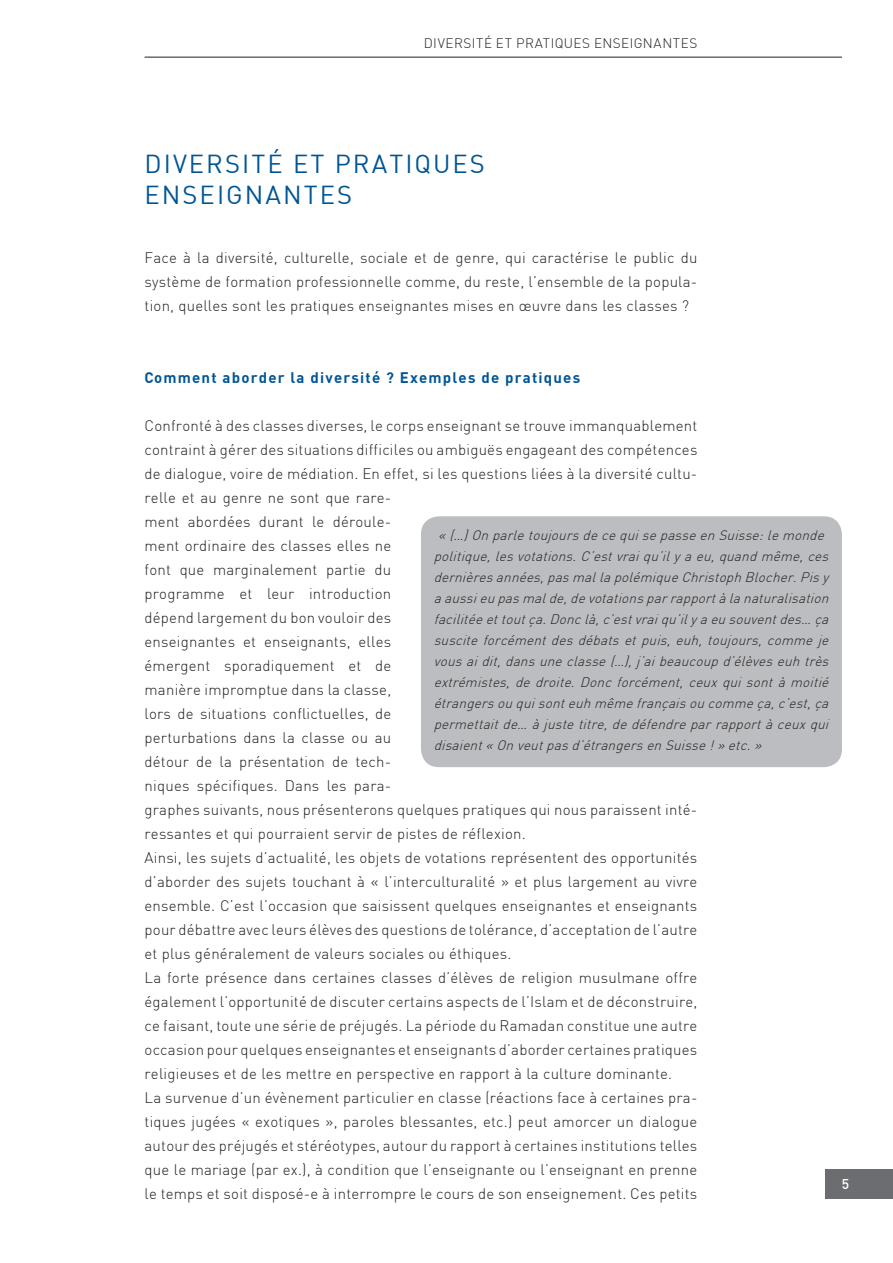
<style>
.page{position:relative;width:893px;height:1263px;background:#fff}
.page>*{position:absolute;margin:0;border:0;box-sizing:border-box;transform-origin:0 0}
.t1{font:25.5px/31.5px "DIN";letter-spacing:.08em;color:#005595}
.t2{font:300 15px/24px "DIN";letter-spacing:.015em;color:#231f20;text-align:justify}
.t3{font:700 15px "DIN";letter-spacing:.08em;color:#005595}
.t4{font:500 13.8px "DIN";color:#fff}
.t5{font:italic 300 13.5px/21px "DIN";letter-spacing:.015em;color:#231f20}
.t6{font:300 13.5px "DIN";letter-spacing:.04em;color:#231f20}
</style>
<div class="page">
<div style="left:825px;top:1169px;width:68px;height:30px;background:#6c6d70"></div>
<hr style="left:145px;top:57px;width:697px;height:1px;background:#231f20">
<div style="left:421px;top:516px;width:421px;height:251px;background:#bcbdc0;border-radius:18px"></div>
<p class="t6" style="left:424px;top:35px;width:275px">Diversité et pratiques enseignantes</p>
<h1 class="t1" style="left:145px;top:148px;width:342px">D IVERSITÉ ET PRATIQUES<br>ENSEIGNANTES</h1>
<p class="t2" style="left:145px;top:246px;width:554px">Face à la diversité, culturelle, sociale et de genre, qui caractérise le public du système de formation professionnelle comme, du reste, l’ensemble de la popula&shy;tion, quelles sont les pratiques enseignantes mises en œuvre dans les classes ?</p>
<p class="t3" style="left:145px;top:368px;width:437px">Comment aborder la diversité ? Exemples de pratiques</p>
<p class="t2" style="left:145px;top:414px;width:554px;text-align:left">Confronté à des classes diverses, le corps enseignant se trouve immanquablement contraint à gérer des situations difficiles ou ambiguës engageant des compétences de dialogue, voire de médiation. En effet, si les questions liées à la diversité cultu&shy;relle et au genre ne sont que rare-<br>ment abordées durant le déroule-<br>ment ordinaire des classes elles ne<br>font que marginalement partie du<br>programme et leur introduction<br>dépend largement du bon vouloir des<br>enseignantes et enseignants, elles<br>émergent sporadiquement et de<br>manière impromptue dans la classe,<br>lors de situations conflictuelles, de<br>perturbations dans la classe ou au<br>détour de la présentation de tech-<br>niques spécifiques. Dans les para-<br>graphes suivants, nous présenterons quelques pratiques qui nous paraissent inté&shy;ressantes et qui pourraient servir de pistes de réflexion.<br>Ainsi, les sujets d’actualité, les objets de votations représentent des opportunités d’aborder des sujets touchant à « l’interculturalité » et plus largement au vivre ensemble. C’est l’occasion que saisissent quelques enseignantes et enseignants pour débattre avec leurs élèves des questions de tolérance, d’acceptation de l’autre et plus généralement de valeurs sociales ou éthiques.<br>La forte présence dans certaines classes d’élèves de religion musulmane offre également l’opportunité de discuter certains aspects de l’Islam et de déconstruire, ce faisant, toute une série de préjugés. La période du Ramadan constitue une autre occasion pour quelques enseignantes et enseignants d’aborder certaines pratiques religieuses et de les mettre en perspective en rapport à la culture dominante.<br>La survenue d’un évènement particulier en classe (réactions face à certaines pra&shy;tiques jugées « exotiques », paroles blessantes, etc.) peut amorcer un dialogue autour des préjugés et stéréotypes, autour du rapport à certaines institutions telles que le mariage (par ex.), à condition que l’enseignante ou l’enseignant en prenne le temps et soit disposé-e à interrompre le cours de son enseignement. Ces petits</p>
<p class="t5" style="left:434px;top:524px;width:400px;text-indent:5px">«(…)OnparletoujoursdecequisepasseenSuisse:lemonde politique,lesvotations.C ’estvraiqu’ilyaeu,quandmême,ces dernièresannées,pasmallapolémiqueChristophBlocher.Pisy aaussieupasmalde,devotationsparrapportàlanaturalisation facilitéeettoutça.Donclà,c’estvraiqu’ilyaeusouventdes… ça suscite forcément des débats et puis, euh, toujours, comme je vousaidit,dansuneclasse(…),j ’aibeaucoupd’élèveseuhtrès extrémistes, de droite. Donc forcément, ceux qui sont à moitié étrangersouquisonteuhmêmefrançaisoucommeça,c’est,ça permettaitde… àjustetitre,dedéfendreparrapportàceuxqui disaient«Onveutpasd’étrangersenSuisse!»etc.»</p>
<p class="t4" style="left:842px;top:1175px;width:9px">5</p>
</div>
